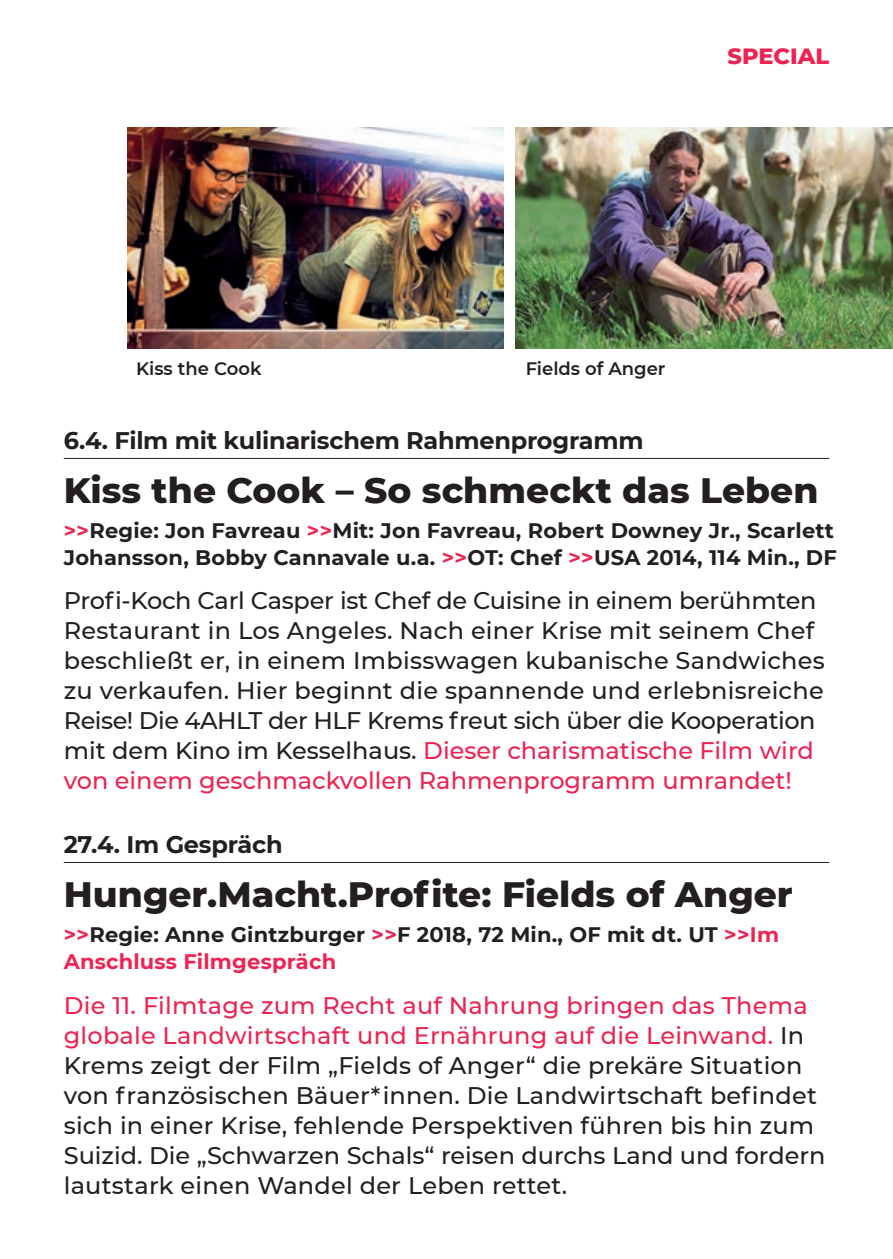
<style>
.page{position:relative;width:893px;height:1259px;background:#fff}
.page>*{position:absolute;margin:0;border:0;box-sizing:border-box;transform-origin:0 0}
.t1{font:800 36px "Montserrat";color:#231f20}
.t2{font:500 24px/30px "Montserrat";letter-spacing:.01em;color:#231f20}
.t3{font:700 24px "Montserrat";letter-spacing:-.01em;color:#231f20}
.t4{font:800 22.5px "Montserrat";color:#ed2452}
.t5{font:700 21px/27px "Montserrat";letter-spacing:.01em;color:#231f20}
.t6{font:600 18px "Montserrat";color:#231f20}
.s1{color:#ed2452}
</style>
<div class="page">
<hr style="left:64px;top:862px;width:765px;height:1px;background:#231f20">
<hr style="left:64px;top:458px;width:765px;height:1px;background:#231f20">
<img style="left:128px;top:128px;width:376px;height:221px">
<img style="left:515px;top:128px;width:378px;height:221px">
<p class="t4" style="left:727px;top:40px;width:103px">SPECIAL</p>
<p class="t6" style="left:136px;top:355px;width:127px">Kiss the Cook</p>
<p class="t6" style="left:526px;top:355px;width:141px">Fields of Anger</p>
<p class="t3" style="left:64px;top:423px;width:581px">6.4. Film mit kulinarischem Rahmenprogramm</p>
<h1 class="t1" style="left:64px;top:464px;width:756px">Kiss the Cook – So schmeckt das Leben</h1>
<p class="t5" style="left:64px;top:516px;width:775px"><span class="s1">&gt;&gt;</span>Regie: Jon Favreau <span class="s1">&gt;&gt;</span>Mit: Jon Favreau, Robert Downey Jr., Scarlett<br>Johansson, Bobby Cannavale u.a. <span class="s1">&gt;&gt;</span>OT: Chef <span class="s1">&gt;&gt;</span>USA 2014, 114 Min., DF</p>
<p class="t2" style="left:64px;top:585px;width:762px">Profi-Koch Carl Casper ist Chef de Cuisine in einem berühmten Restaurant in Los Angeles. Nach einer Krise mit seinem Chef beschließt er, in einem Imbisswagen kubanische Sandwiches zu verkaufen. Hier beginnt die spannende und erlebnisreiche Reise! Die 4AHLT der HLF Krems freut sich über die Kooperation mit dem Kino im Kesselhaus. <span class="s1">Dieser charismatische Film wird von einem geschmackvollen Rahmenprogramm umrandet!</span></p>
<p class="t3" style="left:64px;top:827px;width:220px">27.4. Im Gespräch</p>
<h1 class="t1" style="left:64px;top:868px;width:731px">Hunger.Macht.Profite: Fields of Anger</h1>
<p class="t5" style="left:64px;top:920px;width:717px"><span class="s1">&gt;&gt;</span>Regie: Anne Gintzburger <span class="s1">&gt;&gt;</span>F 2018, 72 Min., OF mit dt. UT <span class="s1">&gt;&gt;Im<br>Anschluss Filmgespräch</span></p>
<p class="t2" style="left:64px;top:990px;width:763px"><span class="s1">Die 11. Filmtage zum Recht auf Nahrung bringen das Thema globale Landwirtschaft und Ernährung auf die Leinwand.</span> In Krems zeigt der Film „Fields of Anger“ die prekäre Situation von französischen Bäuer*innen. Die Landwirtschaft befindet sich in einer Krise, fehlende Perspektiven führen bis hin zum Suizid. Die „Schwarzen Schals“ reisen durchs Land und fordern lautstark einen Wandel der Leben rettet.</p>
</div>
